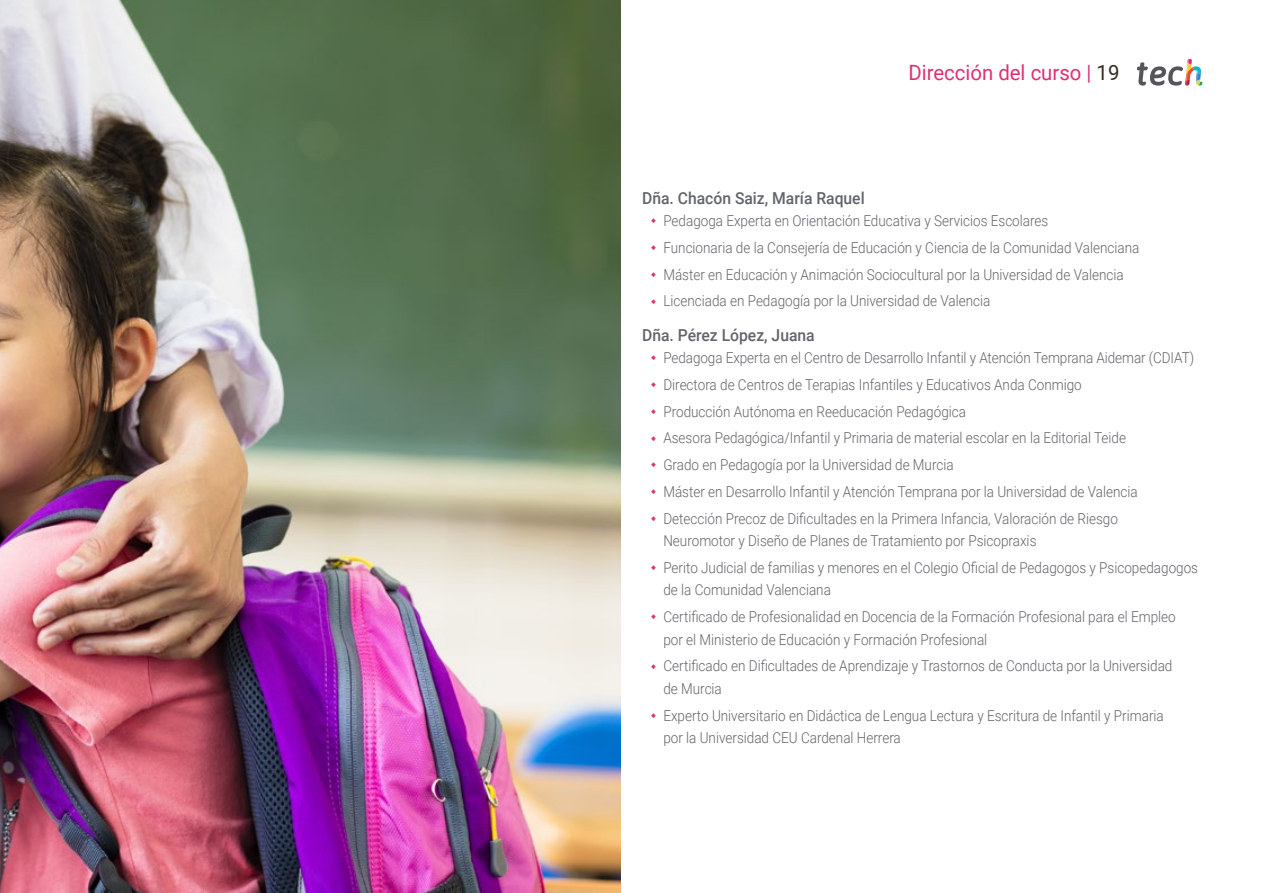
<style>
.page{position:relative;width:1263px;height:893px;background:#fff}
.page>*{position:absolute;margin:0;border:0;box-sizing:border-box;transform-origin:0 0}
.t1{font:21px "Roboto";color:#df3174}
.t2{font:500 16.5px "Roboto";color:#61646a;scale:.95 1}
.t3{font:300 15px/26.7px "Roboto";color:#61646a;scale:.9 1}
.s1{color:#312e20}
</style>
<div class="page">
<img style="left:0;top:0;width:621px;height:893px">
<svg style="left:1137px;top:59px;width:65px;height:27px"></svg>
<h1 class="t1" style="left:908px;top:57px;width:213px">Dirección del curso | <span class="s1">19</span></h1>
<p class="t2" style="left:642px;top:186px;width:236px">Dña. Chacón Saiz, María Raquel</p>
<p class="t3" style="left:663px;top:207px;width:530px">Pedagoga Experta en Orientación Educativa y Servicios Escolares<br>Funcionaria de la Consejería de Educación y Ciencia de la Comunidad Valenciana Máster en Educación y Animación Sociocultural por la Universidad de Valencia Licenciada en Pedagogía por la Universidad de Valencia</p>
<p class="t2" style="left:642px;top:323px;width:183px">Dña. Pérez López, Juana</p>
<p class="t3" style="left:663px;top:344px;width:591px">Pedagoga Experta en el Centro de Desarrollo Infantil y Atención Temprana Aidemar (CDIAT)<br>Directora de Centros de Terapias Infantiles y Educativos Anda Conmigo<br>Producción Autónoma en Reeducación Pedagógica<br>Asesora Pedagógica/Infantil y Primaria de material escolar en la Editorial Teide<br>Grado en Pedagogía por la Universidad de Murcia<br>Máster en Desarrollo Infantil y Atención Temprana por la Universidad de Valencia Detección Precoz de Dificultades en la Primera Infancia, Valoración de Riesgo</p>
<p class="t3" style="left:663px;top:527px;width:596px">Neuromotor y Diseño de Planes de Tratamiento por Psicopraxis<br>Perito Judicial de familias y menores en el Colegio Oficial de Pedagogos y Psicopedagogos</p>
<p class="t3" style="left:663px;top:576px;width:571px">de la Comunidad Valenciana<br>Certificado de Profesionalidad en Docencia de la Formación Profesional para el Empleo</p>
<p class="t3" style="left:663px;top:625px;width:567px">por el Ministerio de Educación y Formación Profesional<br>Certificado en Dificultades de Aprendizaje y Trastornos de Conducta por la Universidad</p>
<p class="t3" style="left:663px;top:675px;width:558px">de Murcia<br>Experto Universitario en Didáctica de Lengua Lectura y Escritura de Infantil y Primaria</p>
<p class="t3" style="left:663px;top:724px;width:265px">por la Universidad CEU Cardenal Herrera</p>
</div>
